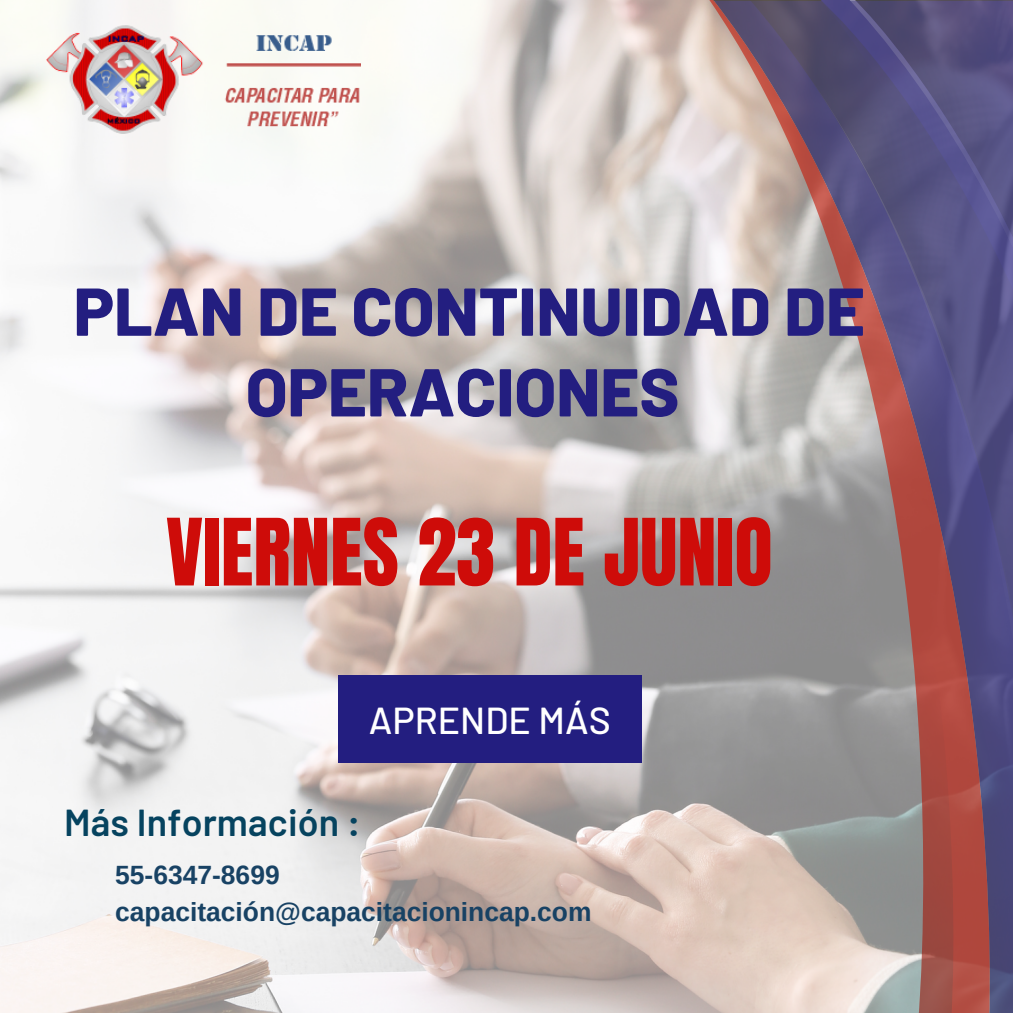
<style>
.page{position:relative;width:1013px;height:1013px;background:#fff}
.page>*{position:absolute;margin:0;border:0;box-sizing:border-box;transform-origin:0 0}
.t1{font:78.75px "Anton";color:#ce0c09}
.t2{font:800 67.5px/80.6px "Barlow";color:#231e80;text-align:center}
.t3{font:600 37.5px "Barlow";letter-spacing:.005em;color:#06435f}
.t4{font:500 37.5px "Barlow";color:#fff}
.t5{font:700 26.38px "Arimo";color:#184264}
</style>
<div class="page">
<img style="left:0;top:0;width:709px;height:1012px">
<svg style="left:713px;top:0;width:136px;height:1012px;background:#b5acaa"></svg>
<svg style="left:849px;top:0;width:163px;height:57px;background:#534d79"></svg>
<svg style="left:795px;top:57px;width:217px;height:955px;background:#847082"></svg>
<div style="left:338px;top:675px;width:303px;height:88px;background:#231e80"></div>
<img style="left:46px;top:24px;width:314px;height:110px">
<p class="t2" style="left:74px;top:268px;width:792px">PLAN DE CONTINUIDAD DE<br>OPERACIONES</p>
<p class="t1" style="left:166px;top:496px;width:608px">VIERNES 23 DE JUNIO</p>
<p class="t4" style="left:369px;top:696px;width:243px">APRENDE MÁS</p>
<p class="t3" style="left:64px;top:798px;width:298px">Más Información :</p>
<p class="t5" style="left:115px;top:860px;width:166px">55-6347-8699</p>
<p class="t5" style="left:115px;top:896px;width:478px">capacitación@capacitacionincap.com</p>
</div>
